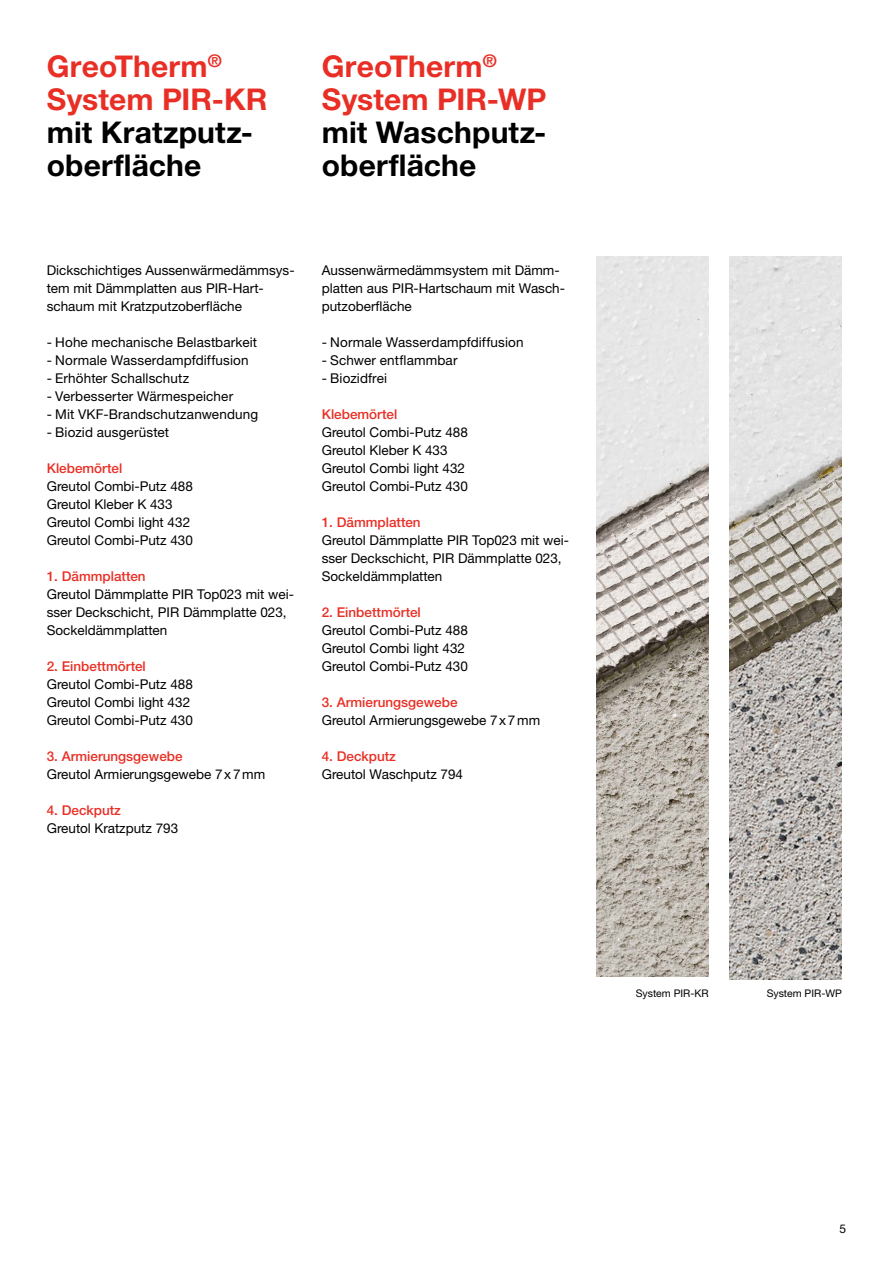
<style>
.page{position:relative;width:893px;height:1263px;background:#fff}
.page>*{position:absolute;margin:0;border:0;box-sizing:border-box;transform-origin:0 0}
.t1{font:700 30px/33px "Helvetica Neue LTW1 G";letter-spacing:.005em;color:#000}
.t2{font:700 30px/33px "Helvetica Neue LTW1 G";letter-spacing:.005em;color:#e92f25}
.t3{font:13.5px/18px "Helvetica Neue LTW1 G";color:#000}
.t4{font:500 13.5px "Helvetica Neue LTW1 G";color:#e92f25}
.t5{font:12px "Helvetica Neue LTW1 G";color:#000}
.t6{font:10.5px "Helvetica Neue LTW1 G";color:#000}
</style>
<div class="page">
<img style="left:597px;top:256px;width:112px;height:720px">
<img style="left:730px;top:257px;width:112px;height:723px">
<h1 class="t2" style="left:47px;top:49px;width:222px">GreoTherm<sup>®<br></sup>System PIR-KR</h1>
<h1 class="t1" style="left:47px;top:115px;width:208px">mit Kratzputz&shy;oberfläche</h1>
<h1 class="t2" style="left:322px;top:49px;width:226px">GreoTherm<sup>®<br></sup>System PIR-WP</h1>
<h1 class="t1" style="left:322px;top:115px;width:226px">mit Waschputz&shy;oberfläche</h1>
<p class="t3" style="left:47px;top:261px;width:249px">Dickschichtiges Aussenwärmedämmsys&shy;tem mit Dämmplatten aus PIR-Hart&shy;schaum mit Kratzputzoberfläche</p>
<p class="t3" style="left:47px;top:333px;width:212px">- Hohe mechanische Belastbarkeit</p>
<p class="t3" style="left:47px;top:351px;width:203px">- Normale Wasserdampfdiffusion</p>
<p class="t3" style="left:47px;top:369px;width:144px">- Erhöhter Schallschutz</p>
<p class="t3" style="left:47px;top:387px;width:188px">- Verbesserter Wärmespeicher</p>
<p class="t3" style="left:47px;top:405px;width:213px">- Mit VKF-Brandschutzanwendung</p>
<p class="t3" style="left:47px;top:423px;width:124px">- Biozid ausgerüstet</p>
<p class="t4" style="left:47px;top:460px;width:77px">Klebemörtel</p>
<p class="t3" style="left:47px;top:477px;width:148px">Greutol Combi-Putz 488<br>Greutol Kleber K 433<br>Greutol Combi light 432<br>Greutol Combi-Putz 430</p>
<p class="t4" style="left:47px;top:568px;width:100px">1. Dämmplatten</p>
<p class="t3" style="left:47px;top:585px;width:249px">Greutol Dämmplatte PIR Top023 mit wei&shy;sser Deckschicht, PIR Dämmplatte 023,<br>Sockeldämmplatten</p>
<p class="t4" style="left:47px;top:658px;width:101px">2. Einbettmörtel</p>
<p class="t3" style="left:47px;top:675px;width:148px">Greutol Combi-Putz 488<br>Greutol Combi light 432<br>Greutol Combi-Putz 430</p>
<p class="t4" style="left:47px;top:748px;width:137px">3. Armierungsgewebe</p>
<p class="t3" style="left:47px;top:765px;width:220px">Greutol Armierungsgewebe 7x7mm</p>
<p class="t4" style="left:47px;top:802px;width:76px">4. Deckputz</p>
<p class="t3" style="left:47px;top:819px;width:133px">Greutol Kratzputz 793</p>
<p class="t3" style="left:322px;top:261px;width:245px">Aussenwärmedämmsystem mit Dämm&shy;platten aus PIR-Hartschaum mit Wasch&shy;putzoberfläche</p>
<p class="t3" style="left:322px;top:333px;width:203px">- Normale Wasserdampfdiffusion</p>
<p class="t3" style="left:322px;top:351px;width:137px">- Schwer entflammbar</p>
<p class="t3" style="left:322px;top:369px;width:67px">- Biozidfrei</p>
<p class="t4" style="left:322px;top:406px;width:77px">Klebemörtel</p>
<p class="t3" style="left:322px;top:423px;width:148px">Greutol Combi-Putz 488<br>Greutol Kleber K 433<br>Greutol Combi light 432<br>Greutol Combi-Putz 430</p>
<p class="t4" style="left:322px;top:514px;width:100px">1. Dämmplatten</p>
<p class="t3" style="left:322px;top:531px;width:249px">Greutol Dämmplatte PIR Top023 mit wei&shy;sser Deckschicht, PIR Dämmplatte 023,<br>Sockeldämmplatten</p>
<p class="t4" style="left:322px;top:604px;width:101px">2. Einbettmörtel</p>
<p class="t3" style="left:322px;top:621px;width:148px">Greutol Combi-Putz 488<br>Greutol Combi light 432<br>Greutol Combi-Putz 430</p>
<p class="t4" style="left:322px;top:694px;width:137px">3. Armierungsgewebe</p>
<p class="t3" style="left:322px;top:711px;width:220px">Greutol Armierungsgewebe 7x7mm</p>
<p class="t4" style="left:322px;top:748px;width:76px">4. Deckputz</p>
<p class="t3" style="left:322px;top:765px;width:143px">Greutol Waschputz 794</p>
<p class="t6" style="left:636px;top:987px;width:74px">System PIR-KR</p>
<p class="t6" style="left:767px;top:987px;width:77px">System PIR-WP</p>
<p class="t5" style="left:839px;top:1221px;width:8px">5</p>
</div>
